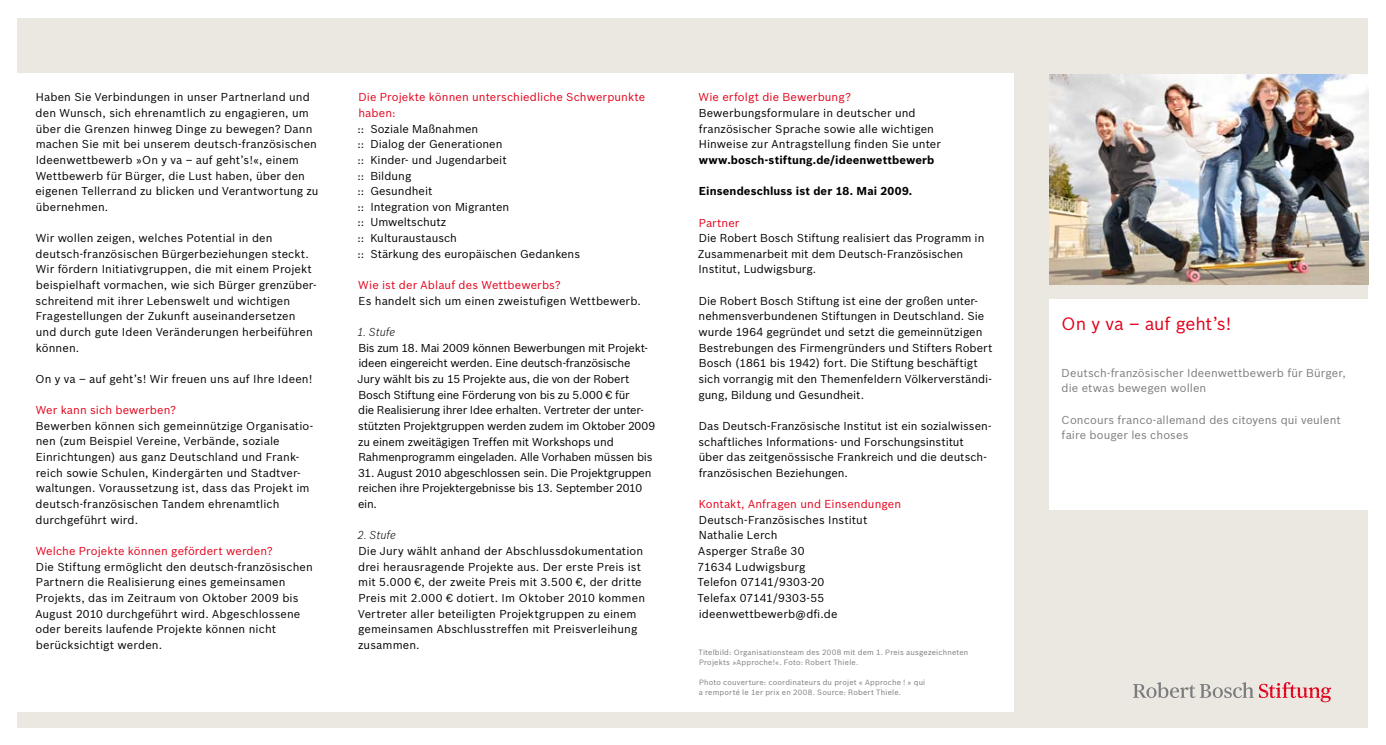
<style>
.page{position:relative;width:1386px;height:745px;background:#fff}
.page>*{position:absolute;margin:0;border:0;box-sizing:border-box;transform-origin:0 0}
.t1{font:17.5px "Bosch Sans";letter-spacing:-.005em;color:#e2001a}
.t2{font:11.25px/15.6px "Bosch Sans";letter-spacing:.005em;color:#000}
.t3{font:11.25px/15.6px "Bosch Sans";letter-spacing:-.02em;color:#000}
.t4{font:11.25px/15.6px "Bosch Sans";letter-spacing:.01em;color:#e2001a}
.t5{font:11.25px/15.6px "Bosch Sans";letter-spacing:.01em;color:#7b7c7e}
.t6{font:700 11.25px "Bosch Sans";letter-spacing:.01em;color:#000}
.t7{font:italic 300 11.25px "Bosch Sans";letter-spacing:-.005em;color:#000}
.t8{font:7.5px/10px "Bosch Sans";letter-spacing:.025em;color:#7b7c7e}
</style>
<div class="page">
<div style="left:18px;top:18px;width:1350px;height:708px;background:#ebe7e1"></div>
<div style="left:1049px;top:299px;width:326px;height:210px;background:#fff"></div>
<img style="left:1049px;top:74px;width:319px;height:210px">
<svg style="left:1133px;top:682px;width:197px;height:19px"></svg>
<div style="left:0;top:74px;width:1013px;height:637px;background:#fff"></div>
<p class="t2" style="left:35px;top:89px;width:285px">Haben Sie Verbindungen in unser Partnerland und den Wunsch, sich ehrenamtlich zu engagieren, um über die Grenzen hinweg Dinge zu bewegen? Dann machen Sie mit bei unserem deutsch-französischen Ideenwettbewerb »On y va – auf geht’s!«, einem Wettbewerb für Bürger, die Lust haben, über den eigenen Tellerrand zu blicken und Verantwortung zu übernehmen.</p>
<p class="t2" style="left:36px;top:230px;width:282px">Wir wollen zeigen, welches Potential in den deutsch-französischen Bürgerbeziehungen steckt.<br>Wir fördern Initiativgruppen, die mit einem Projekt beispielhaft vormachen, wie sich Bürger grenzüber&shy;schreitend mit ihrer Lebenswelt und wichtigen Fragestellungen der Zukunft auseinandersetzen und durch gute Ideen Veränderungen herbeiführen können.</p>
<p class="t2" style="left:35px;top:370px;width:278px">On y va – auf geht’s! Wir freuen uns auf Ihre Ideen!</p>
<p class="t4" style="left:36px;top:402px;width:142px">Wer kann sich bewerben?</p>
<p class="t2" style="left:36px;top:417px;width:278px">Bewerben können sich gemeinnützige Organisatio&shy;nen (zum Beispiel Vereine, Verbände, soziale Einrichtungen) aus ganz Deutschland und Frank&shy;reich sowie Schulen, Kindergärten und Stadtver&shy;waltungen. Voraussetzung ist, dass das Projekt im deutsch-französischen Tandem ehrenamtlich durchgeführt wird.</p>
<p class="t4" style="left:36px;top:542px;width:238px">Welche Projekte können gefördert werden?</p>
<p class="t2" style="left:35px;top:558px;width:279px">Die Stiftung ermöglicht den deutsch-französischen Partnern die Realisierung eines gemeinsamen Projekts, das im Zeitraum von Oktober 2009 bis August 2010 durchgeführt wird. Abgeschlossene oder bereits laufende Projekte können nicht berücksichtigt werden.</p>
<p class="t4" style="left:358px;top:89px;width:288px">Die Projekte können unterschiedliche Schwerpunkte haben:</p>
<p class="t2" style="left:357px;top:120px;width:224px">:: Soziale Maßnahmen<br>:: Dialog der Generationen<br>:: Kinder- und Jugendarbeit<br>:: Bildung<br>:: Gesundheit<br>:: Integration von Migranten<br>:: Umweltschutz<br>:: Kulturaustausch<br>:: Stärkung des europäischen Gedankens</p>
<p class="t4" style="left:358px;top:277px;width:204px">Wie ist der Ablauf des Wettbewerbs?</p>
<p class="t2" style="left:358px;top:292px;width:284px">Es handelt sich um einen zweistufigen Wettbewerb.</p>
<p class="t7" style="left:357px;top:325px;width:40px">1. Stufe</p>
<p class="t3" style="left:357px;top:339px;width:299px">Bis zum 18. Mai 2009 können Bewerbungen mit Projekt&shy;ideen eingereicht werden. Eine deutsch-französische<br>Jury wählt bis zu 15 Projekte aus, die von der Robert Bosch Stiftung eine Förderung von bis zu 5.000 € für<br>die Realisierung ihrer Idee erhalten. Vertreter der unter&shy;stützten Projektgruppen werden zudem im Oktober 2009 zu einem zweitägigen Treffen mit Workshops und Rahmenprogramm eingeladen. Alle Vorhaben müssen bis</p>
<p class="t3" style="left:358px;top:464px;width:295px">31. August 2010 abgeschlossen sein. Die Projektgruppen reichen ihre Projektergebnisse bis 13. September 2010 ein.</p>
<p class="t7" style="left:357px;top:528px;width:40px">2. Stufe</p>
<p class="t2" style="left:358px;top:542px;width:288px">Die Jury wählt anhand der Abschlussdokumentation drei herausragende Projekte aus. Der erste Preis ist mit 5.000 €, der zweite Preis mit 3.500 €, der dritte Preis mit 2.000 € dotiert. Im Oktober 2010 kommen Vertreter aller beteiligten Projektgruppen zu einem gemeinsamen Abschlusstreffen mit Preisverleihung zusammen.</p>
<p class="t4" style="left:698px;top:89px;width:154px">Wie erfolgt die Bewerbung?</p>
<p class="t2" style="left:698px;top:105px;width:244px">Bewerbungsformulare in deutscher und französischer Sprache sowie alle wichtigen<br>Hinweise zur Antragstellung finden Sie unter</p>
<p class="t6" style="left:698px;top:153px;width:237px">www.bosch-stiftung.de/ideenwettbewerb</p>
<p class="t6" style="left:699px;top:184px;width:215px">Einsendeschluss ist der 18. Mai 2009.</p>
<p class="t4" style="left:698px;top:214px;width:42px">Partner</p>
<p class="t2" style="left:698px;top:230px;width:288px">Die Robert Bosch Stiftung realisiert das Programm in<br>Zusammenarbeit mit dem Deutsch-Französischen<br>Institut, Ludwigsburg.</p>
<p class="t2" style="left:698px;top:292px;width:295px">Die Robert Bosch Stiftung ist eine der großen unter&shy;nehmensverbundenen Stiftungen in Deutschland. Sie wurde 1964 gegründet und setzt die gemeinnützigen Bestrebungen des Firmengründers und Stifters Robert Bosch (1861 bis 1942) fort. Die Stiftung beschäftigt sich vorrangig mit den Themenfeldern Völkerverständi&shy;gung, Bildung und Gesundheit.</p>
<p class="t2" style="left:698px;top:417px;width:294px">Das Deutsch-Französische Institut ist ein sozialwissen&shy;schaftliches Informations- und Forschungsinstitut über das zeitgenössische Frankreich und die deutsch&shy;französischen Beziehungen.</p>
<p class="t4" style="left:698px;top:496px;width:204px">Kontakt, Anfragen und Einsendungen</p>
<p class="t2" style="left:697px;top:511px;width:171px">Deutsch-Französisches Institut<br>Nathalie Lerch<br>Asperger Straße 30<br>71634 Ludwigsburg<br>Telefon 07141/9303-20<br>Telefax 07141/9303-55 ideenwettbewerb@dfi.de</p>
<p class="t8" style="left:698px;top:647px;width:271px">Titelbild: Organisationsteam des 2008 mit dem 1. Preis ausgezeichneten<br>Projekts »Approche!«. Foto: Robert Thiele.</p>
<p class="t8" style="left:698px;top:677px;width:228px">Photo couverture: coordinateurs du projet « Approche ! » qui a remporté le 1er prix en 2008. Source: Robert Thiele.</p>
<h1 class="t1" style="left:1061px;top:312px;width:171px">On y va – auf geht’s!</h1>
<p class="t5" style="left:1061px;top:364px;width:286px">Deutsch-französischer Ideenwettbewerb für Bürger, die etwas bewegen wollen</p>
<p class="t5" style="left:1061px;top:411px;width:281px">Concours franco-allemand des citoyens qui veulent faire bouger les choses</p>
</div>
